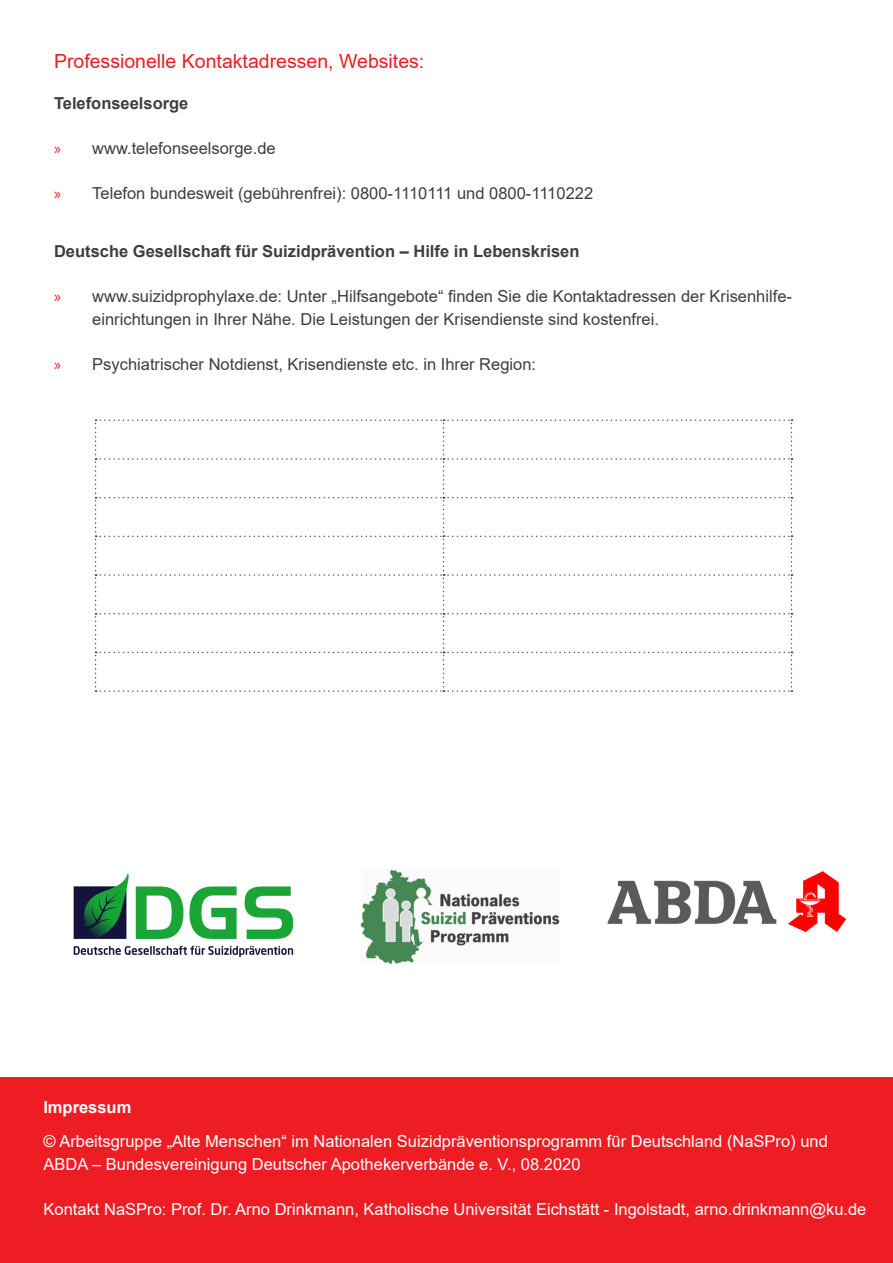
<style>
.page{position:relative;width:893px;height:1263px;background:#fff}
.page>*{position:absolute;margin:0;border:0;box-sizing:border-box;transform-origin:0 0}
.t1{font:19.5px "Arial";color:#ee1d23}
.t2{font:16.5px "Arial";color:#3e3e3f}
.t3{font:16.5px/22.5px "Arial";color:#fff}
.t4{font:700 16.5px "Arial";color:#3e3e3f}
.t5{font:700 16.5px "Arial";color:#fff}
.s1{font-family:"Myriad Pro";color:#ee1d23}
</style>
<div class="page">
<img style="left:607px;top:871px;width:239px;height:61px">
<img style="left:360px;top:869px;width:200px;height:95px">
<svg style="left:95px;top:419px;width:697px;height:273px"></svg>
<div style="left:0;top:1077px;width:893px;height:186px;background:#ee1d23"></div>
<img style="left:73px;top:873px;width:221px;height:85px">
<p class="t1" style="left:54px;top:48px;width:372px">Professionelle Kontaktadressen, Websites:</p>
<p class="t4" style="left:54px;top:91px;width:136px">Telefonseelsorge</p>
<p class="t2" style="left:54px;top:137px;width:223px"><span class="s1">»</span> www.telefonseelsorge.de</p>
<p class="t2" style="left:54px;top:182px;width:541px"><span class="s1">»</span> Telefon bundesweit (gebührenfrei): 0800-1110111 und 0800-1110222</p>
<p class="t4" style="left:54px;top:240px;width:527px">Deutsche Gesellschaft für Suizidprävention – Hilfe in Lebenskrisen</p>
<p class="t2" style="left:54px;top:285px;width:739px"><span class="s1">»</span> www.suizidprophylaxe.de: Unter „Hilfsangebote“ finden Sie die Kontaktadressen der Krisenhilfe-</p>
<p class="t2" style="left:92px;top:308px;width:568px">einrichtungen in Ihrer Nähe. Die Leistungen der Krisendienste sind kostenfrei.</p>
<p class="t2" style="left:54px;top:353px;width:484px"><span class="s1">»</span> Psychiatrischer Notdienst, Krisendienste etc. in Ihrer Region:</p>
<p class="t5" style="left:43px;top:1095px;width:90px">Impressum</p>
<p class="t3" style="left:44px;top:1130px;width:786px">© Arbeitsgruppe „Alte Menschen“ im Nationalen Suizidpräventionsprogramm für Deutschland (NaSPro) und<br>ABDA – Bundesvereinigung Deutscher Apothekerverbände e. V., 08.2020</p>
<p class="t3" style="left:44px;top:1198px;width:824px">Kontakt NaSPro: Prof. Dr. Arno Drinkmann, Katholische Universität Eichstätt - Ingolstadt, arno.drinkmann@ku.de</p>
</div>
